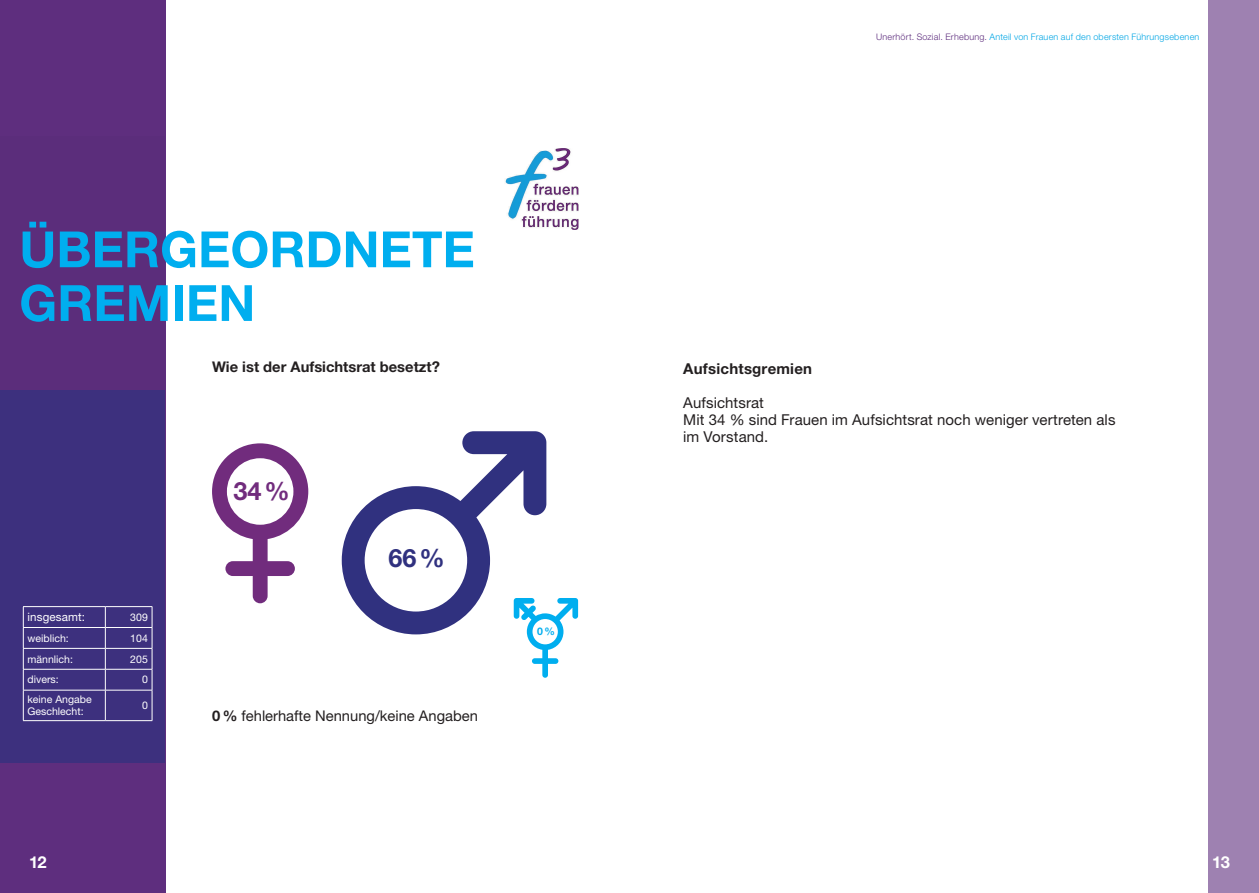
<style>
.page{position:relative;width:1259px;height:893px;background:#fff}
.page>*{position:absolute;margin:0;border:0;box-sizing:border-box;transform-origin:0 0}
.t1{font:700 49.95px/53.7px "Helvetica Neue LT Std";color:#00aeef}
.t2{font:700 25.2px "Helvetica Neue LT Std";color:#30317f}
.t3{font:700 25.2px "Helvetica Neue LT Std";color:#712c7d}
.t4{font:700 16.5px "Helvetica Neue LT Std";color:#fff}
.t5{font:15px/17px "Helvetica Neue LT Std";letter-spacing:.005em;color:#231f20}
.t6{font:700 15px "Helvetica Neue LT Std";letter-spacing:.015em;color:#231f20}
.t7{font:14.7px "Helvetica Neue LT Std";color:#231f20}
.t8{font:700 14.7px "Helvetica Neue LT Std";color:#231f20}
.t9{font:11.55px "Helvetica Neue LT Std";letter-spacing:.01em;color:#fff}
.t10{font:10.5px/12.6px "Helvetica Neue LT Std";color:#fff}
.t11{font:700 10.5px "Helvetica Neue LT Std";color:#00aeef}
.t12{font:300 9px "Helvetica Neue LT Std";letter-spacing:.025em;color:#00a6e5}
.s1{font-weight:700}
.s2{color:#5e2e7e}
</style>
<div class="page">
<div style="left:1208px;top:0;width:51px;height:893px;background:#9e81b1"></div>
<div style="left:0;top:0;width:166px;height:893px;background:#5e2e7e"></div>
<div style="left:0;top:390px;width:165px;height:373px;background:#3d307e"></div>
<img style="left:505px;top:149px;width:73px;height:80px">
<hr style="left:23px;top:606px;width:82px;height:1px;background:#fff">
<hr style="left:105px;top:606px;width:47px;height:1px;background:#fff">
<hr style="left:23px;top:627px;width:82px;height:1px;background:#fff">
<hr style="left:105px;top:627px;width:47px;height:1px;background:#fff">
<hr style="left:23px;top:648px;width:82px;height:1px;background:#fff">
<hr style="left:105px;top:648px;width:47px;height:1px;background:#fff">
<hr style="left:23px;top:669px;width:82px;height:1px;background:#fff">
<svg style="left:23px;top:607px;width:1px;height:83px"></svg>
<hr style="left:105px;top:669px;width:47px;height:1px;background:#fff">
<svg style="left:105px;top:607px;width:1px;height:83px"></svg>
<svg style="left:152px;top:607px;width:1px;height:83px"></svg>
<hr style="left:23px;top:690px;width:82px;height:1px;background:#fff">
<hr style="left:23px;top:690px;width:1px;height:30px;background:#fff">
<hr style="left:105px;top:690px;width:47px;height:1px;background:#fff">
<hr style="left:105px;top:690px;width:1px;height:30px;background:#fff">
<hr style="left:152px;top:690px;width:1px;height:30px;background:#fff">
<hr style="left:23px;top:720px;width:82px;height:1px;background:#fff">
<hr style="left:105px;top:720px;width:47px;height:1px;background:#fff">
<svg style="left:212px;top:443px;width:96px;height:160px"></svg>
<svg style="left:342px;top:431px;width:236px;height:247px"></svg>
<h1 class="t1" style="left:19px;top:221px;width:457px">ÜBERGEORDNETE<br>GREMIEN</h1>
<p class="t8" style="left:212px;top:358px;width:229px">Wie ist der Aufsichtsrat besetzt?</p>
<p class="t9" style="left:28px;top:610px;width:59px">insgesamt:</p>
<p class="t10" style="left:130px;top:611px;width:19px">309</p>
<p class="t10" style="left:28px;top:631px;width:43px">weiblich:</p>
<p class="t10" style="left:130px;top:631px;width:19px">104</p>
<p class="t10" style="left:28px;top:652px;width:47px">männlich:</p>
<p class="t10" style="left:130px;top:652px;width:19px">205</p>
<p class="t10" style="left:28px;top:673px;width:33px">divers:</p>
<p class="t10" style="left:142px;top:673px;width:7px">0</p>
<p class="t10" style="left:28px;top:693px;width:66px">keine Angabe<br>Geschlecht:</p>
<p class="t10" style="left:142px;top:699px;width:7px">0</p>
<h2 class="t3" style="left:233px;top:476px;width:58px">34%</h2>
<h2 class="t2" style="left:388px;top:543px;width:58px">66%</h2>
<p class="t7" style="left:212px;top:707px;width:267px"><span class="s1">0 %</span> fehlerhafte Nennung/keine Angaben</p>
<p class="t11" style="left:537px;top:625px;width:19px">0%</p>
<p class="t12" style="left:876px;top:32px;width:325px"><span class="s2">Unerhört. Sozial. Erhebung.</span> Anteil von Frauen auf den obersten Führungsebenen</p>
<p class="t6" style="left:683px;top:360px;width:130px">Aufsichtsgremien</p>
<p class="t5" style="left:683px;top:394px;width:434px">Aufsichtsrat<br>Mit 34 % sind Frauen im Aufsichtsrat noch weniger vertreten als im Vorstand.</p>
<p class="t4" style="left:29px;top:851px;width:19px">12</p>
<p class="t4" style="left:1212px;top:851px;width:19px">13</p>
</div>
